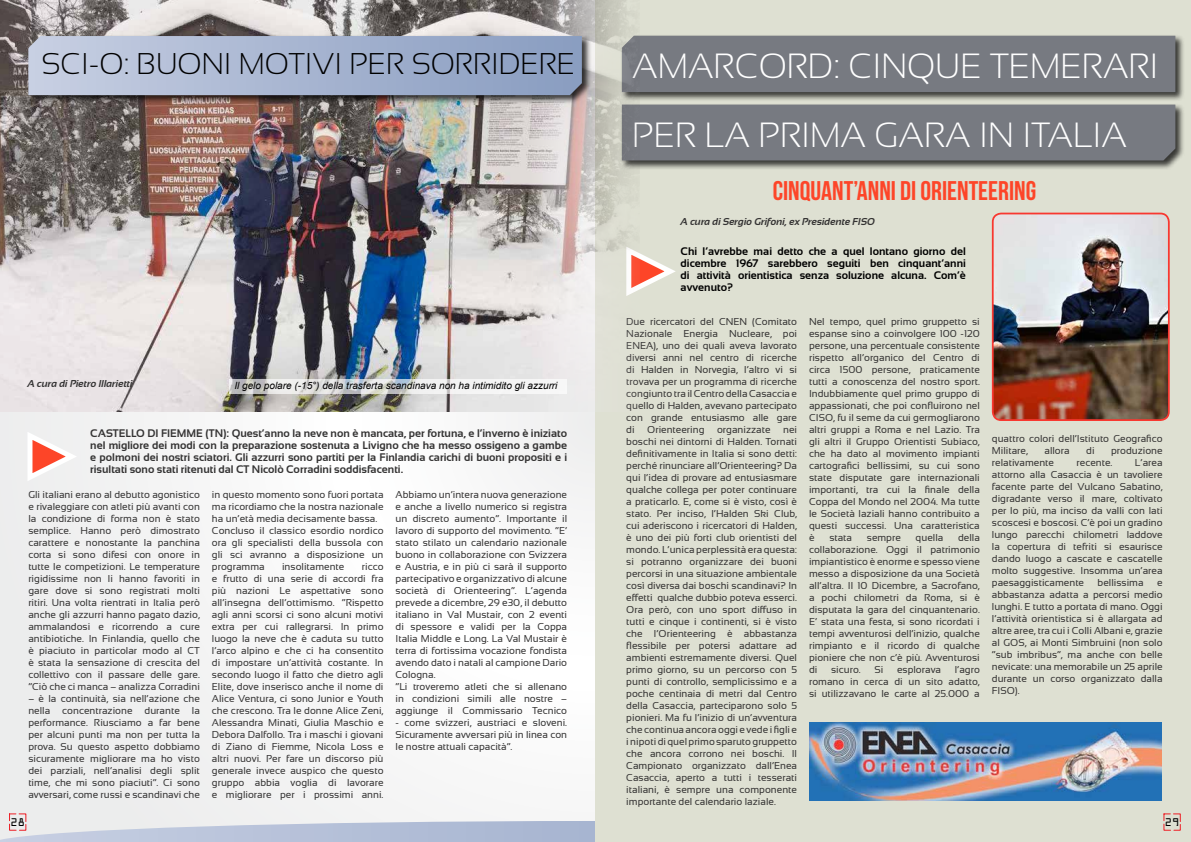
<style>
.page{position:relative;width:1191px;height:842px;background:#f6f6f6}
.page>*{position:absolute;margin:0;border:0;box-sizing:border-box;transform-origin:0 0}
.t1{font:300 35px/69px "Sansation";color:#fff}
.t2{font:300 30px "Sansation";color:#000}
.t3{font:27px "Bebas Neue";color:#fd4528}
.t4{font:700 11px/12px "Sansation";color:#343333;text-align:justify}
.t5{font:700 11px/12px "Sansation";color:#000;text-align:justify}
.t6{font:10px/12px "Sansation";color:#343333;text-align:justify}
.t7{font:italic 10px "Arial";color:#000}
.t8{font:italic 700 10px "Sansation";color:#343333}
.t9{font:10px "OCRA Std";color:#000}
</style>
<div class="page">
<div style="left:596px;top:0;width:595px;height:842px;background:#dee0d2"></div>
<svg style="left:639px;top:253px;width:37px;height:37px"></svg>
<div style="left:620px;top:34px;width:565px;height:68px;background:#000;opacity:.75"></div>
<div style="left:639px;top:36px;width:536px;height:56px;background:#777a81"></div>
<div style="left:620px;top:103px;width:565px;height:67px;background:#000;opacity:.75"></div>
<div style="left:639px;top:105px;width:536px;height:55px;background:#777a81"></div>
<img style="left:994px;top:214px;width:174px;height:206px">
<div style="left:991px;top:213px;width:178px;height:208px;border:2px solid #f83830;border-radius:8px"></div>
<img style="left:809px;top:722px;width:352px;height:78px">
<img style="left:0;top:0;width:639px;height:411px">
<div style="left:27px;top:35px;width:564px;height:70px;background:#000;opacity:.75"></div>
<svg style="left:28px;top:36px;width:554px;height:59px;background:#a7b4d0"></svg>
<svg style="left:32px;top:440px;width:34px;height:33px"></svg>
<svg style="left:230px;top:380px;width:337px;height:14px;fill:#efeeed"></svg>
<svg style="left:0;top:813px;width:1181px;height:29px"></svg>
<h2 class="t2" style="left:41px;top:47px;width:535px">SCI-O: BUONI MOTIVI PER SORRIDERE</h2>
<p class="t8" style="left:27px;top:378px;width:107px">A cura di Pietro Illarietti</p>
<p class="t7" style="left:234px;top:379px;width:325px">Il gelo polare (-15°) della trasferta scandinava non ha intimidito gli azzurri</p>
<p class="t4" style="left:90px;top:428px;width:478px">CASTELLO DI FIEMME (TN): Quest’anno la neve non è mancata, per fortuna, e l’inverno è iniziato nel migliore dei modi con la preparazione sostenuta a Livigno che ha messo ossigeno a gambe e polmoni dei nostri sciatori. Gli azzurri sono partiti per la Finlandia carichi di buoni propositi e i risultati sono stati ritenuti dal CT Nicolò Corradini soddisfacenti.</p>
<p class="t6" style="left:28px;top:489px;width:173px">Gli italiani erano al debutto agonistico e rivaleggiare con atleti più avanti con la condizione di forma non è stato semplice. Hanno però dimostrato carattere e nonostante la panchina corta si sono difesi con onore in tutte le competizioni. Le temperature rigidissime non li hanno favoriti in gare dove si sono registrati molti ritiri. Una volta rientrati in Italia però anche gli azzurri hanno pagato dazio, ammalandosi e ricorrendo a cure antibiotiche. In Finlandia, quello che è piaciuto in particolar modo al CT è stata la sensazione di crescita del collettivo con il passare delle gare. “Ciò che ci manca – analizza Corradini</p>
<p class="t6" style="left:28px;top:693px;width:173px">– è la continuità, sia nell’azione che nella concentrazione durante la performance. Riusciamo a far bene per alcuni punti ma non per tutta la prova. Su questo aspetto dobbiamo sicuramente migliorare ma ho visto dei parziali, nell’analisi degli split time, che mi sono piaciuti”. Ci sono avversari, come russi e scandinavi che</p>
<p class="t6" style="left:212px;top:489px;width:173px;text-align:left">in questo momento sono fuori portata ma ricordiamo che la nostra nazionale ha un’età media decisamente bassa.<br>Concluso il classico esordio nordico ora gli specialisti della bussola con gli sci avranno a disposizione un programma</p>
<p class="t6" style="left:395px;top:489px;width:173px;text-align:left">Abbiamo un’intera nuova generazione e anche a livello numerico si registra un discreto aumento”. Importante il lavoro di supporto del movimento. “E’ stato stilato un calendario nazionale buono in collaborazione con Svizzera e Austria, e in più ci sarà il supporto partecipativo e organizzativo di alcune società di Orienteering”. L’agenda prevede a dicembre, 29 e30, il debutto italiano in Val Mustair, con 2 eventi di spessore e validi per la Coppa Italia Middle e Long. La Val Mustair è terra di fortissima vocazione fondista avendo dato i natali al campione Dario Cologna.<br>“Li troveremo atleti che si allenano in condizioni simili alle nostre – aggiunge il Commissario Tecnico</p>
<p class="t6" style="left:395px;top:717px;width:173px">- come svizzeri, austriaci e sloveni.<br>Sicuramente avversari più in linea con le nostre attuali capacità”.</p>
<p class="t6" style="left:212px;top:561px;width:173px;text-indent:150px">ricco e frutto di una serie di accordi fra più nazioni Le aspettative sono all’insegna dell’ottimismo. “Rispetto agli anni scorsi ci sono alcuni motivi extra per cui rallegrarsi. In primo luogo la neve che è caduta su tutto l’arco alpino e che ci ha consentito di impostare un’attività costante. In secondo luogo il fatto che dietro agli Elite, dove inserisco anche il nome di Alice Ventura, ci sono Junior e Youth che crescono. Tra le donne Alice Zeni, Alessandra Minati, Giulia Maschio e Debora Dalfollo. Tra i maschi i giovani di Ziano di Fiemme, Nicola Loss e altri nuovi. Per fare un discorso più generale invece auspico che questo gruppo abbia voglia di lavorare e migliorare per i prossimi anni.</p>
<p class="t6" style="left:282px;top:561px;width:64px">insolitamente</p>
<h1 class="t1" style="left:632px;top:31px;width:528px">AMARCORD: CINQUE TEMERARI<br>PER LA PRIMA GARA IN ITALIA</h1>
<h3 class="t3" style="left:772px;top:176px;width:265px">CINQUANT’ANNI DI ORIENTEERING</h3>
<p class="t8" style="left:680px;top:216px;width:196px">A cura di Sergio Grifoni, ex Presidente FISO</p>
<p class="t5" style="left:680px;top:245px;width:287px">Chi l’avrebbe mai detto che a quel lontano giorno del dicembre 1967 sarebbero seguiti ben cinquant’anni di attività orientistica senza soluzione alcuna. Com’è avvenuto?</p>
<p class="t6" style="left:626px;top:315px;width:172px">Due ricercatori del CNEN (Comitato Nazionale Energia Nucleare, poi ENEA), uno dei quali aveva lavorato diversi anni nel centro di ricerche di Halden in Norvegia, l’altro vi si trovava per un programma di ricerche congiunto tra il Centro della Casaccia e quello di Halden, avevano partecipato con grande entusiasmo alle gare di</p>
<p class="t6" style="left:647px;top:423px;width:59px">Orienteering</p>
<p class="t6" style="left:717px;top:423px;width:55px">organizzate</p>
<p class="t6" style="left:626px;top:423px;width:172px;text-indent:157px">nei boschi nei dintorni di Halden. Tornati definitivamente in Italia si sono detti: perché rinunciare all’Orienteering? Da qui l’idea di provare ad entusiasmare qualche collega per poter continuare a praticarlo. E, come si è visto, così è stato. Per inciso, l’Halden Ski Club, cui aderiscono i ricercatori di Halden, è uno dei più forti club orientisti del mondo. L’unica perplessità era questa: si potranno organizzare dei buoni percorsi in una situazione ambientale così diversa dai boschi scandinavi? In effetti qualche dubbio poteva esserci.<br>Ora però, con uno sport diffuso in tutti e cinque i continenti, si è visto che l’Orienteering è abbastanza flessibile per potersi adattare ad ambienti estremamente diversi. Quel primo giorno, su un percorso con 5 punti di controllo, semplicissimo e a poche centinaia di metri dal Centro della Casaccia, parteciparono solo 5 pionieri. Ma fu l’inizio di un’avventura che continua ancora oggi e vede i figli e i nipoti di quel primo sparuto gruppetto che ancora corrono nei boschi. Il Campionato organizzato dall’Enea Casaccia, aperto a tutti i tesserati italiani, è sempre una componente importante del calendario laziale.</p>
<p class="t6" style="left:809px;top:315px;width:172px">Nel tempo, quel primo gruppetto si espanse sino a coinvolgere 100 -120 persone, una percentuale consistente rispetto all’organico del Centro di circa 1500 persone, praticamente tutti a conoscenza del nostro sport.<br>Indubbiamente quel primo gruppo di appassionati, che poi confluirono nel CISO, fu il seme da cui germogliarono altri gruppi a Roma e nel Lazio. Tra gli altri il Gruppo Orientisti Subiaco, che ha dato al movimento impianti cartografici bellissimi, su cui sono state disputate gare internazionali importanti, tra cui la finale della Coppa del Mondo nel 2004. Ma tutte le Società laziali hanno contribuito a questi successi. Una caratteristica è</p>
<p class="t6" style="left:809px;top:531px;width:172px;text-indent:149px">della collaborazione. Oggi il patrimonio impiantistico è enorme e spesso viene messo a disposizione da una Società all’altra. Il 10 Dicembre, a Sacrofano, a pochi chilometri da Roma, si è disputata la gara del cinquantenario.<br>E’ stata una festa, si sono ricordati i tempi avventurosi dell’inizio, qualche rimpianto e il ricordo di qualche pioniere che non c’è più. Avventurosi di</p>
<p class="t6" style="left:829px;top:531px;width:24px">stata</p>
<p class="t6" style="left:867px;top:531px;width:36px">sempre</p>
<p class="t6" style="left:915px;top:531px;width:29px">quella</p>
<p class="t6" style="left:831px;top:663px;width:31px">sicuro.</p>
<p class="t6" style="left:874px;top:663px;width:10px">Si</p>
<p class="t6" style="left:897px;top:663px;width:46px">esplorava</p>
<p class="t6" style="left:809px;top:663px;width:172px;text-indent:146px">l’agro romano in cerca di un sito adatto, si utilizzavano le carte al 25.000 a</p>
<p class="t6" style="left:992px;top:433px;width:172px">quattro colori dell’Istituto Geografico<br>Militare,</p>
<p class="t6" style="left:1044px;top:445px;width:27px">allora</p>
<p class="t6" style="left:1086px;top:445px;width:10px">di</p>
<p class="t6" style="left:1111px;top:445px;width:53px">produzione</p>
<p class="t6" style="left:992px;top:457px;width:64px">relativamente</p>
<p class="t6" style="left:1076px;top:457px;width:37px">recente.</p>
<p class="t6" style="left:992px;top:457px;width:172px;text-indent:143px">L’area attorno alla Casaccia è un tavoliere facente parte del Vulcano Sabatino, digradante verso il mare, coltivato per lo più, ma inciso da valli con lati scoscesi e boscosi. C’è poi un gradino lungo parecchi chilometri laddove la copertura di tefriti si esaurisce dando luogo a cascate e cascatelle molto suggestive. Insomma un’area paesaggisticamente</p>
<p class="t6" style="left:1097px;top:577px;width:47px">bellissima</p>
<p class="t6" style="left:992px;top:577px;width:172px;text-indent:165px">e abbastanza adatta a percorsi medio lunghi. E tutto a portata di mano. Oggi l’attività orientistica si è allargata ad altre aree, tra cui i Colli Albani e, grazie al GOS, ai Monti Simbruini (non solo “sub imbribus”, ma anche con belle nevicate: una memorabile un 25 aprile durante un corso organizzato dalla FISO).</p>
<p class="t9" style="left:11px;top:817px;width:16px">28</p>
<p class="t9" style="left:1164px;top:817px;width:16px">29</p>
</div>
